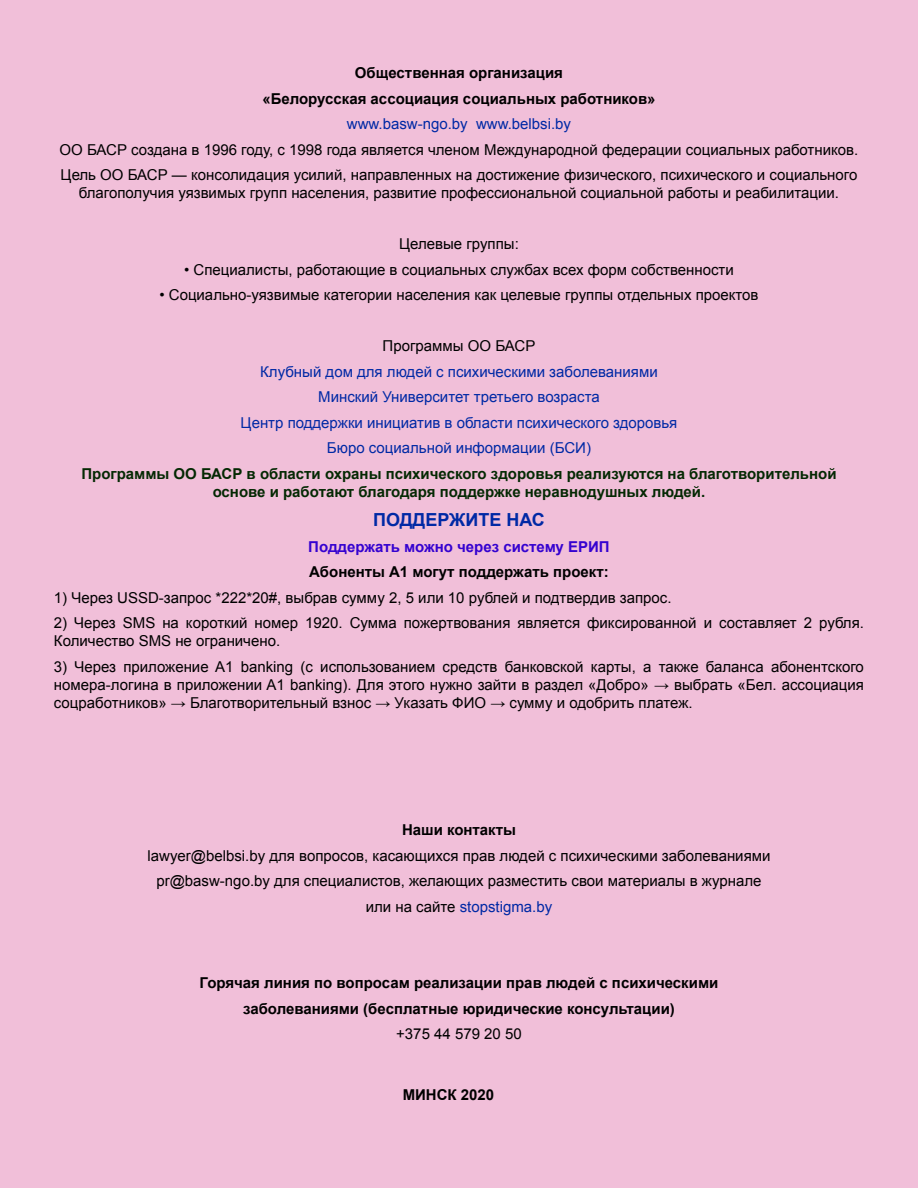
<style>
.page{position:relative;width:918px;height:1188px;background:#f1bfd9}
.page>*{position:absolute;margin:0;border:0;box-sizing:border-box;transform-origin:0 0}
.t1{font:700 18px "Arial";color:#0029a5}
.t2{font:15px/25.5px "Arial";color:#000}
.t3{font:700 15px/25.5px "Arial";color:#000;text-align:center}
.t4{font:15px/25.5px "Arial";color:#0029a5;text-align:center}
.t5{font:700 15px/18px "Arial";color:#042903;text-align:center}
.t6{font:700 15px "Arial";color:#3502d0}
.s1{color:#0029a5}
</style>
<div class="page">
<p class="t3" style="left:262px;top:61px;width:395px">Общественная организация<br>«Белорусская ассоциация социальных работников»</p>
<p class="t4" style="left:347px;top:112px;width:226px">www.basw-ngo.by www.belbsi.by</p>
<p class="t2" style="left:60px;top:137px;width:800px">ОО БАСР создана в 1996 году, с 1998 года является членом Международной федерации социальных работников.<br>Цель ОО БАСР — консолидация усилий, направленных на достижение физического, психического и социального</p>
<p class="t2" style="left:79px;top:181px;width:762px">благополучия уязвимых групп населения, развитие профессиональной социальной работы и реабилитации.</p>
<p class="t2" style="left:399px;top:232px;width:121px">Целевые группы:</p>
<p class="t2" style="left:184px;top:257px;width:551px">• Специалисты, работающие в социальных службах всех форм собственности</p>
<p class="t2" style="left:159px;top:283px;width:601px">• Социально-уязвимые категории населения как целевые группы отдельных проектов</p>
<p class="t2" style="left:383px;top:334px;width:154px">Программы ОО БАСР</p>
<p class="t4" style="left:241px;top:359px;width:438px">Клубный дом для людей с психическими заболеваниями Минский Университет третьего возраста<br>Центр поддержки инициатив в области психического здоровья Бюро социальной информации (БСИ)</p>
<p class="t5" style="left:81px;top:465px;width:757px">Программы ОО БАСР в области охраны психического здоровья реализуются на благотворительной основе и работают благодаря поддержке неравнодушных людей.</p>
<p class="t1" style="left:373px;top:508px;width:173px">ПОДДЕРЖИТЕ НАС</p>
<p class="t6" style="left:308px;top:536px;width:303px">Поддержать можно через систему ЕРИП</p>
<p class="t3" style="left:309px;top:559px;width:301px">Абоненты А1 могут поддержать проект:</p>
<p class="t2" style="left:54px;top:585px;width:619px">1) Через USSD-запрос *222*20#, выбрав сумму 2, 5 или 10 рублей и подтвердив запрос.</p>
<p class="t2" style="left:54px;top:614px;width:811px;line-height:18px">2) Через SMS на короткий номер 1920. Сумма пожертвования является фиксированной и составляет 2 рубля.<br>Количество SMS не ограничено.</p>
<p class="t2" style="left:54px;top:657px;width:811px;line-height:18px;text-align:justify">3) Через приложение A1 banking (с использованием средств банковской карты, а также баланса абонентского номера-логина в приложении A1 banking). Для этого нужно зайти в раздел «Добро» → выбрать «Бел. ассоциация соцработников» → Благотворительный взнос → Указать ФИО → сумму и одобрить платеж.</p>
<p class="t3" style="left:402px;top:818px;width:115px">Наши контакты</p>
<p class="t2" style="left:148px;top:843px;width:624px;text-align:center">lawyer@belbsi.by для вопросов, касающихся прав людей с психическими заболеваниями pr@basw-ngo.by для специалистов, желающих разместить свои материалы в журнале или на сайте <span class="s1">stopstigma.by</span></p>
<p class="t3" style="left:200px;top:971px;width:520px">Горячая линия по вопросам реализации прав людей с психическими заболеваниями (бесплатные юридические консультации)</p>
<p class="t2" style="left:396px;top:1021px;width:127px">+375 44 579 20 50</p>
<p class="t3" style="left:403px;top:1082px;width:93px">МИНСК 2020</p>
</div>
